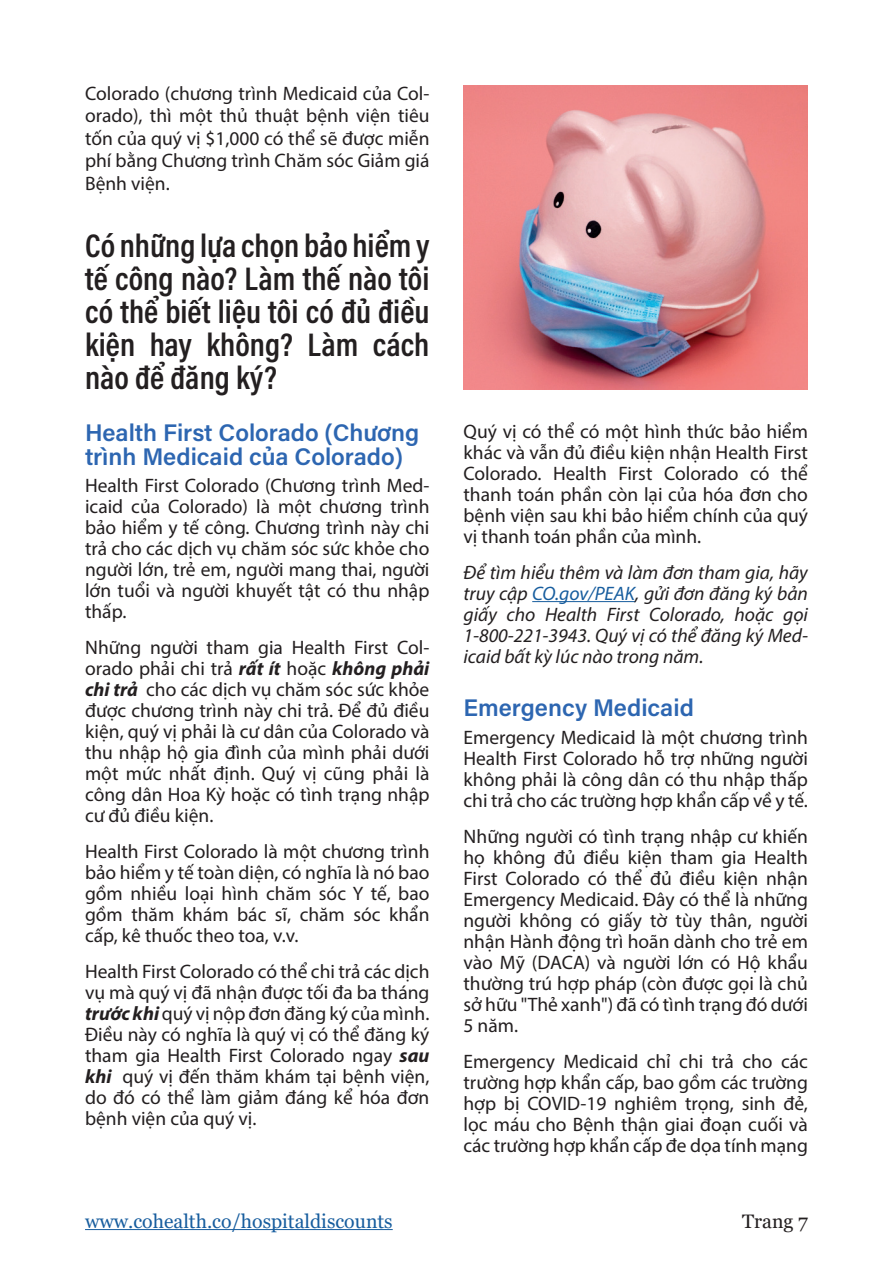
<style>
.page{position:relative;width:893px;height:1263px;background:#fff}
.page>*{position:absolute;margin:0;border:0;box-sizing:border-box;transform-origin:0 0}
.t1{font:600 33px/33px "Acumin Pro Cond";color:#231f20;text-align:justify}
.t2{font:600 24px/24px "Acumin Pro";color:#2d66b1}
.t3{font:19.5px/21px "Myriad Pro";color:#231f20;text-align:justify}
.t4{font:italic 19.5px/21px "Myriad Pro";color:#231f20;text-align:justify}
.t5{font:19.5px "Georgia";color:#175d9e}
.t6{font:19.5px "Georgia";color:#231f20}
.s1{font-weight:700;font-style:italic}
.s2{color:#175d9e}
</style>
<div class="page">
<img style="left:463px;top:85px;width:345px;height:304px">
<hr style="left:532px;top:601px;width:103px;height:1px;background:#175d9e">
<hr style="left:85px;top:1229px;width:308px;height:1px;background:#175d9e">
<p class="t3" style="left:85px;top:82px;width:346px;line-height:22.5px">Colorado (chương trình Medicaid của Col&shy;orado), thì một thủ thuật bệnh viện tiêu tốn của quý vị $1,000 có thể sẽ được miễn phí bằng Chương trình Chăm sóc Giảm giá Bệnh viện.</p>
<h1 class="t1" style="left:85px;top:228px;width:346px">Có những lựa chọn bảo hiểm y tế công nào? Làm thế nào tôi có thể biết liệu tôi có đủ điều kiện hay không? Làm cách nào để đăng ký?</h1>
<p class="t2" style="left:85px;top:419px;width:336px">Health First Colorado (Chương trình Medicaid của Colorado)</p>
<p class="t3" style="left:85px;top:475px;width:346px">Health First Colorado (Chương trình Med&shy;icaid của Colorado) là một chương trình bảo hiểm y tế công. Chương trình này chi trả cho các dịch vụ chăm sóc sức khỏe cho người lớn, trẻ em, người mang thai, người lớn tuổi và người khuyết tật có thu nhập thấp.</p>
<p class="t3" style="left:85px;top:637px;width:346px">Những người tham gia Health First Col&shy;orado phải chi trả <span class="s1">rất ít</span> hoặc <span class="s1">không phải chi trả</span> cho các dịch vụ chăm sóc sức khỏe được chương trình này chi trả. Để đủ điều kiện, quý vị phải là cư dân của Colorado và thu nhập hộ gia đình của mình phải dưới một mức nhất định. Quý vị cũng phải là công dân Hoa Kỳ hoặc có tình trạng nhập cư đủ điều kiện.</p>
<p class="t3" style="left:85px;top:841px;width:346px">Health First Colorado là một chương trình bảo hiểm y tế toàn diện, có nghĩa là nó bao gồm nhiều loại hình chăm sóc Y tế, bao gồm thăm khám bác sĩ, chăm sóc khẩn cấp, kê thuốc theo toa, v.v.</p>
<p class="t3" style="left:85px;top:960px;width:346px">Health First Colorado có thể chi trả các dịch vụ mà quý vị đã nhận được tối đa ba tháng <span class="s1">trước khi</span> quý vị nộp đơn đăng ký của mình.<br>Điều này có nghĩa là quý vị có thể đăng ký tham gia Health First Colorado ngay <span class="s1">sau khi</span> quý vị đến thăm khám tại bệnh viện, do đó có thể làm giảm đáng kể hóa đơn bệnh viện của quý vị.</p>
<p class="t3" style="left:463px;top:420px;width:346px">Quý vị có thể có một hình thức bảo hiểm khác và vẫn đủ điều kiện nhận Health First Colorado. Health First Colorado có thể thanh toán phần còn lại của hóa đơn cho bệnh viện sau khi bảo hiểm chính của quý vị thanh toán phần của mình.</p>
<p class="t4" style="left:463px;top:561px;width:346px">Để tìm hiểu thêm và làm đơn tham gia, hãy truy cập <span class="s2">CO.gov/PEAK</span>, gửi đơn đăng ký bản giấy cho Health First Colorado, hoặc gọi 1-800-221-3943. Quý vị có thể đăng ký Med&shy;icaid bất kỳ lúc nào trong năm.</p>
<p class="t2" style="left:463px;top:695px;width:232px">Emergency Medicaid</p>
<p class="t3" style="left:463px;top:726px;width:346px">Emergency Medicaid là một chương trình Health First Colorado hỗ trợ những người không phải là công dân có thu nhập thấp chi trả cho các trường hợp khẩn cấp về y tế.</p>
<p class="t3" style="left:463px;top:825px;width:346px">Những người có tình trạng nhập cư khiến họ không đủ điều kiện tham gia Health First Colorado có thể đủ điều kiện nhận Emergency Medicaid. Đây có thể là những người không có giấy tờ tùy thân, người nhận Hành động trì hoãn dành cho trẻ em vào Mỹ (DACA) và người lớn có Hộ khẩu thường trú hợp pháp (còn được gọi là chủ sở hữu "Thẻ xanh") đã có tình trạng đó dưới 5 năm.</p>
<p class="t3" style="left:463px;top:1050px;width:346px">Emergency Medicaid chỉ chi trả cho các trường hợp khẩn cấp, bao gồm các trường hợp bị COVID-19 nghiêm trọng, sinh đẻ, lọc máu cho Bệnh thận giai đoạn cuối và các trường hợp khẩn cấp đe dọa tính mạng</p>
<p class="t5" style="left:85px;top:1209px;width:309px">www.cohealth.co/hospitaldiscounts</p>
<p class="t6" style="left:742px;top:1209px;width:67px">Trang 7</p>
</div>
